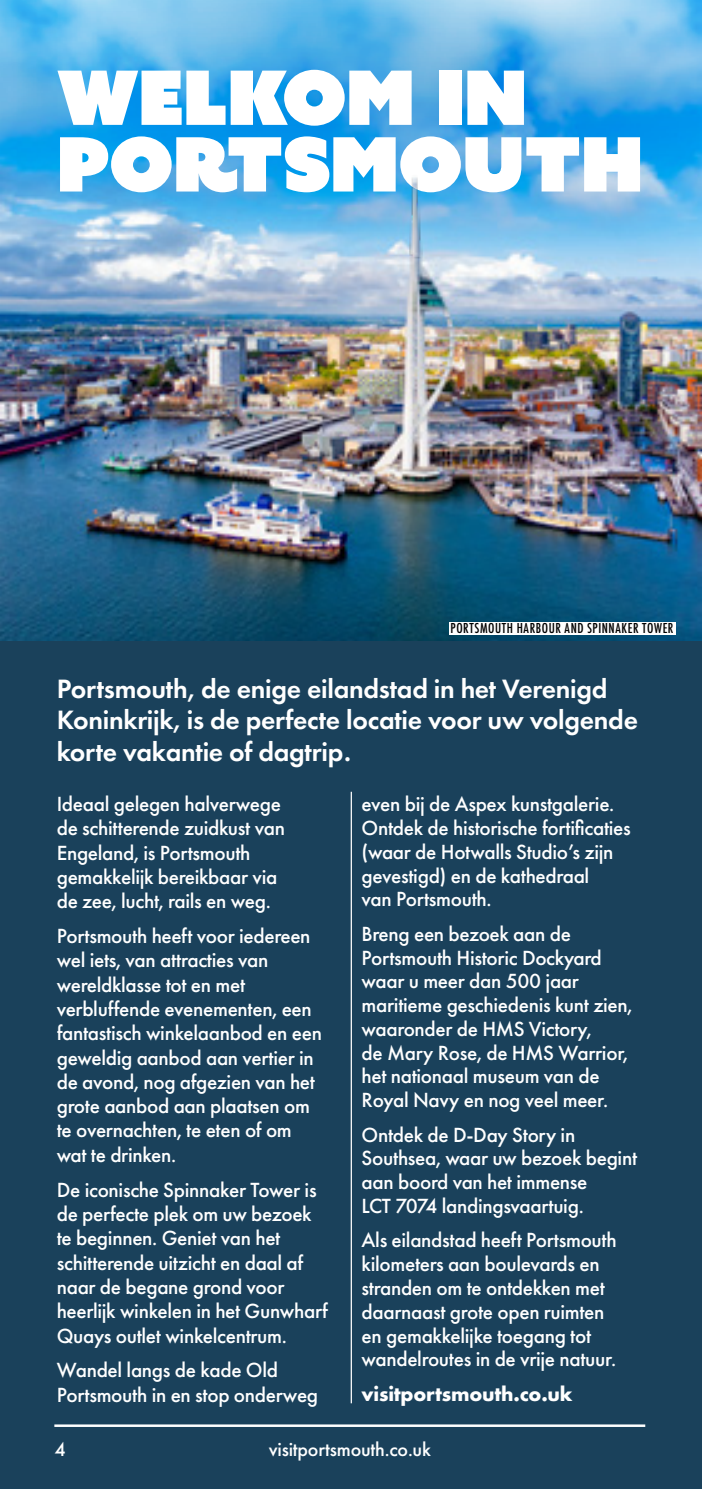
<style>
.page{position:relative;width:702px;height:1489px;background:#fff}
.page>*{position:absolute;margin:0;border:0;box-sizing:border-box;transform-origin:0 0}
.t1{font:75px/66.5px "Azo Sans Uber";letter-spacing:-.01em;color:#fff}
.t2{font:600 27.5px/31.2px "Futura PT";letter-spacing:-.01em;color:#fff}
.t3{font:500 21.25px/24.2px "Futura PT";letter-spacing:-.015em;color:#fff}
.t4{font:700 21.25px "Futura PT";letter-spacing:-.01em;color:#fff}
.t5{font:500 20px "Futura PT";letter-spacing:-.01em;color:#fff}
.t6{font:500 15px "Futura PT Cond";letter-spacing:.04em;color:#000}
</style>
<div class="page">
<div style="left:0;top:0;width:702px;height:1488px;background:#1a415b"></div>
<img style="left:0;top:286px;width:702px;height:354px">
<svg style="left:0;top:0;width:702px;height:286px;background:#5cb3e8"></svg>
<img style="left:383px;top:151px;width:75px;height:145px">
<hr style="left:350px;top:791px;width:2px;height:612px;background:#fff">
<div style="left:449px;top:622px;width:226px;height:12px;background:#fff"></div>
<hr style="left:54px;top:1424px;width:591px;height:2px;background:#fff">
<h2 class="t1" style="left:57px;top:64px;width:588px">WELKOM IN<br>PORTSMOUTH</h2>
<p class="t6" style="left:450px;top:619px;width:224px">PORTSMOUTH HARBOUR AND SPINNAKER TOWER</p>
<p class="t2" style="left:57px;top:672px;width:582px">Portsmouth, de enige eilandstad in het Verenigd<br>Koninkrijk, is de perfecte locatie voor uw volgende korte vakantie of dagtrip.</p>
<p class="t3" style="left:57px;top:791px;width:230px">Ideaal gelegen halverwege de schitterende zuidkust van<br>Engeland, is Portsmouth gemakkelijk bereikbaar via de zee, lucht, rails en weg.</p>
<p class="t3" style="left:57px;top:923px;width:267px">Portsmouth heeft voor iedereen wel iets, van attracties van wereldklasse tot en met verbluffende evenementen, een fantastisch winkelaanbod en een geweldig aanbod aan vertier in de avond, nog afgezien van het grote aanbod aan plaatsen om te overnachten, te eten of om wat te drinken.</p>
<p class="t3" style="left:57px;top:1177px;width:272px">De iconische Spinnaker Tower is de perfecte plek om uw bezoek te beginnen. Geniet van het schitterende uitzicht en daal af naar de begane grond voor heerlijk winkelen in het Gunwharf<br>Quays outlet winkelcentrum.</p>
<p class="t3" style="left:57px;top:1358px;width:263px">Wandel langs de kade Old<br>Portsmouth in en stop onderweg</p>
<p class="t3" style="left:361px;top:792px;width:271px">even bij de Aspex kunstgalerie.<br>Ontdek de historische fortificaties (waar de Hotwalls Studio’s zijn gevestigd) en de kathedraal<br>van Portsmouth.</p>
<p class="t3" style="left:361px;top:921px;width:272px">Breng een bezoek aan de<br>Portsmouth Historic Dockyard waar u meer dan 500 jaar maritieme geschiedenis kunt zien, waaronder de HMS Victory,<br>de Mary Rose, de HMS Warrior, het nationaal museum van de<br>Royal Navy en nog veel meer.</p>
<p class="t3" style="left:361px;top:1122px;width:277px">Ontdek de D-Day Story in<br>Southsea, waar uw bezoek begint aan boord van het immense<br>LCT 7074 landingsvaartuig.</p>
<p class="t3" style="left:361px;top:1228px;width:256px">Als eilandstad heeft Portsmouth kilometers aan boulevards en stranden om te ontdekken met daarnaast grote open ruimten en gemakkelijke toegang tot wandelroutes in de vrije natuur.</p>
<p class="t4" style="left:361px;top:1379px;width:213px">visitportsmouth.co.uk</p>
<p class="t5" style="left:54px;top:1437px;width:13px">4</p>
<p class="t5" style="left:269px;top:1437px;width:164px">visitportsmouth.co.uk</p>
</div>
